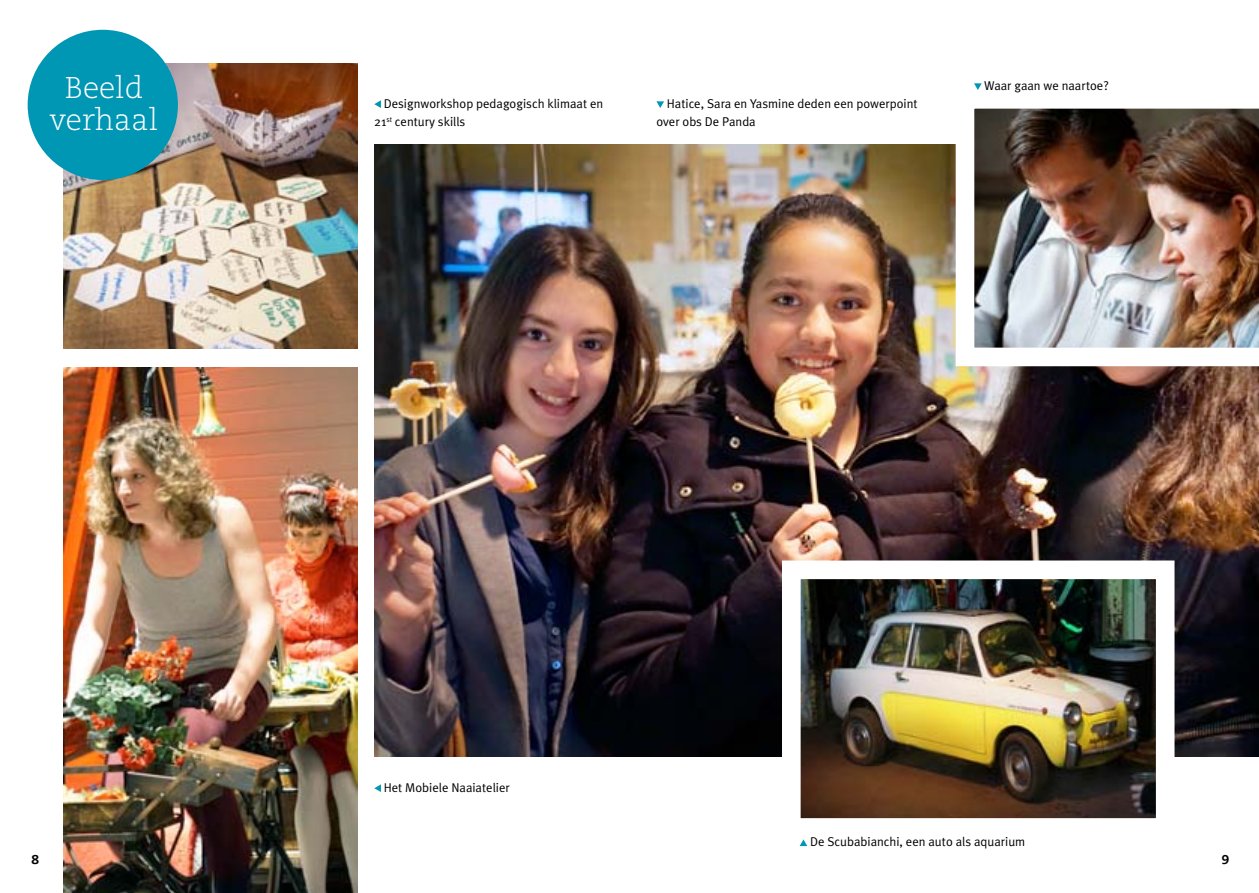
<style>
.page{position:relative;width:1259px;height:893px;background:#fff}
.page>*{position:absolute;margin:0;border:0;box-sizing:border-box;transform-origin:0 0}
.t1{font:300 30px "Caecilia";color:#fff}
.t2{font:12.75px/18px "Meta Plus Normal";color:#000}
.t3{font:800 12.75px "Caecilia";color:#000}
</style>
<div class="page">
<img style="left:64px;top:64px;width:293px;height:284px">
<img style="left:374px;top:144px;width:885px;height:612px">
<img style="left:802px;top:580px;width:352px;height:237px">
<img style="left:955px;top:108px;width:304px;height:258px">
<svg style="left:799px;top:839px;width:8px;height:7px"></svg>
<svg style="left:374px;top:784px;width:7px;height:8px"></svg>
<svg style="left:374px;top:100px;width:7px;height:8px"></svg>
<svg style="left:656px;top:101px;width:8px;height:7px"></svg>
<svg style="left:974px;top:83px;width:7px;height:7px"></svg>
<div style="left:28px;top:30px;width:150px;height:150px;background:#0097b5;border-radius:50%"></div>
<img style="left:64px;top:368px;width:293px;height:525px">
<h1 class="t1" style="left:65px;top:71px;width:80px">Beeld</h1>
<p class="t2" style="left:984px;top:76px;width:126px">Waar gaan we naartoe?</p>
<h1 class="t1" style="left:50px;top:103px;width:110px">verhaal</h1>
<p class="t2" style="left:374px;top:94px;width:230px;text-indent:9px">Designworkshop pedagogisch klimaat en<br>21<sup>st</sup> century skills</p>
<p class="t2" style="left:656px;top:94px;width:263px;text-indent:10px">Hatice, Sara en Yasmine deden een powerpoint over obs De Panda</p>
<p class="t2" style="left:384px;top:778px;width:128px">Het Mobiele Naaiatelier</p>
<p class="t2" style="left:810px;top:832px;width:217px">De Scubabianchi, een auto als aquarium</p>
<p class="t3" style="left:31px;top:851px;width:9px">8</p>
<p class="t3" style="left:1221px;top:852px;width:9px">9</p>
</div>
